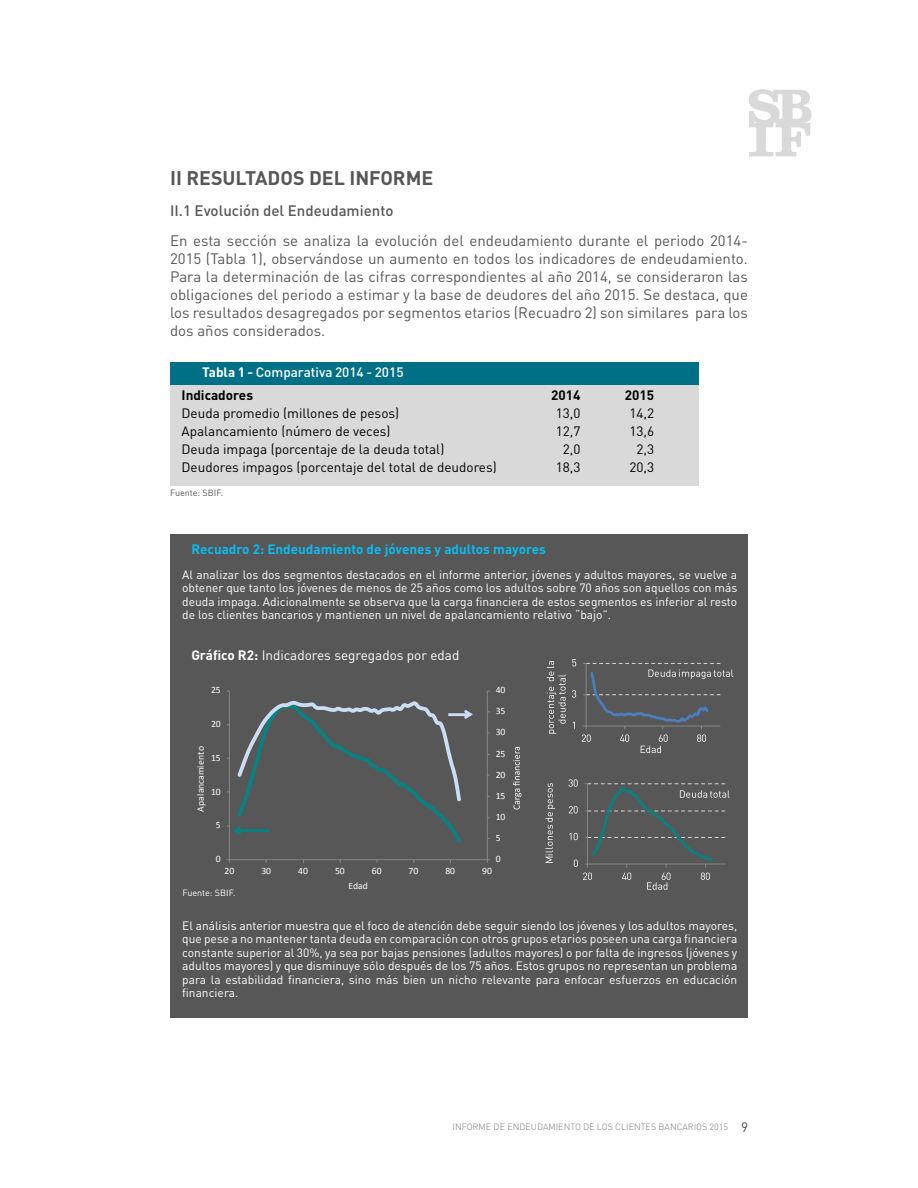
<style>
.page{position:relative;width:918px;height:1188px;background:#fff}
.page>*{position:absolute;margin:0;border:0;box-sizing:border-box;transform-origin:0 0}
.t1{font:700 19.5px "DIN Pro";color:#575756}
.t2{font:15px/18px "DIN Pro";color:#575756;text-align:justify}
.t3{font:500 15px "DIN Pro";color:#575756}
.t4{font:13.5px "DIN Pro";color:#000}
.t5{font:700 13.5px "DIN Pro";color:#0bbbef}
.t6{font:13.5px "DIN Pro";color:#fff}
.t7{font:500 13.5px "DIN Pro";color:#fff}
.t8{font:700 13.5px "DIN Pro";color:#000}
.t9{font:12px/13.5px "DIN Pro";color:#fff;text-align:justify}
.t10{font:9.75px/21.1px "Calibri";color:#fff;text-align:justify}
.t11{font:9.6px "Calibri";color:#fff}
.t12{font:300 9px "DIN Pro";color:#7c7b7b}
.t13{font:9px "DIN Pro";color:#575756}
.t14{font:9px "DIN Pro";color:#fff}
.s1{font-weight:700}
.s2{font-weight:400;font-size:13.5px;color:#4a4a49}
</style>
<div class="page">
<svg style="left:749px;top:89px;width:63px;height:67px"></svg>
<div style="left:170px;top:384px;width:529px;height:102px;background:#d9d9d9"></div>
<div style="left:170px;top:362px;width:529px;height:22px;background:#007087"></div>
<div style="left:170px;top:535px;width:578px;height:483px;background:#575757"></div>
<hr style="left:487px;top:691px;width:1px;height:169px;background:#868686">
<hr style="left:229px;top:691px;width:1px;height:169px;background:#868686">
<hr style="left:229px;top:859px;width:258px;height:1px;background:#868686">
<svg style="left:513px;top:747px;width:8px;height:63px"></svg>
<svg style="left:227px;top:701px;width:246px;height:142px"></svg>
<hr style="left:586px;top:663px;width:1px;height:63px;background:#868686">
<svg style="left:583px;top:663px;width:137px;height:1px"></svg>
<svg style="left:572px;top:690px;width:4px;height:8px"></svg>
<svg style="left:572px;top:659px;width:4px;height:7px"></svg>
<svg style="left:547px;top:661px;width:19px;height:73px"></svg>
<svg style="left:582px;top:670px;width:151px;height:83px"></svg>
<svg style="left:574px;top:860px;width:4px;height:7px"></svg>
<svg style="left:569px;top:833px;width:9px;height:7px"></svg>
<svg style="left:569px;top:806px;width:9px;height:7px"></svg>
<svg style="left:569px;top:779px;width:9px;height:8px"></svg>
<svg style="left:583px;top:873px;width:9px;height:7px"></svg>
<svg style="left:622px;top:873px;width:9px;height:7px"></svg>
<svg style="left:701px;top:873px;width:9px;height:7px"></svg>
<svg style="left:546px;top:783px;width:9px;height:80px"></svg>
<svg style="left:647px;top:873px;width:24px;height:17px"></svg>
<svg style="left:585px;top:783px;width:145px;height:84px"></svg>
<h1 class="t1" style="left:170px;top:165px;width:265px">II RESULTADOS DEL INFORME</h1>
<p class="t3" style="left:170px;top:200px;width:225px">II.1 Evolución del Endeudamiento</p>
<p class="t2" style="left:170px;top:231px;width:579px">En esta sección se analiza la evolución del endeudamiento durante el periodo 2014- 2015 (Tabla 1), observándose un aumento en todos los indicadores de endeudamiento.<br>Para la determinación de las cifras correspondientes al año 2014, se consideraron las obligaciones del periodo a estimar y la base de deudores del año 2015. Se destaca, que los resultados desagregados por segmentos etarios (Recuadro 2) son similares para los dos años considerados.</p>
<p class="t7" style="left:202px;top:363px;width:203px"><span class="s1">Tabla 1 -</span> Comparativa 2014 - 2015</p>
<p class="t8" style="left:182px;top:386px;width:73px">Indicadores</p>
<p class="t8" style="left:551px;top:386px;width:31px">2014</p>
<p class="t8" style="left:625px;top:386px;width:31px">2015</p>
<p class="t4" style="left:182px;top:404px;width:219px">Deuda promedio (millones de pesos)</p>
<p class="t4" style="left:556px;top:404px;width:26px">13,0</p>
<p class="t4" style="left:629px;top:404px;width:26px">14,2</p>
<p class="t4" style="left:182px;top:422px;width:211px">Apalancamiento (número de veces)</p>
<p class="t4" style="left:556px;top:422px;width:26px">12,7</p>
<p class="t4" style="left:629px;top:422px;width:26px">13,6</p>
<p class="t4" style="left:182px;top:440px;width:264px">Deuda impaga (porcentaje de la deuda total)</p>
<p class="t4" style="left:563px;top:440px;width:19px">2,0</p>
<p class="t4" style="left:636px;top:440px;width:19px">2,3</p>
<p class="t4" style="left:182px;top:458px;width:317px">Deudores impagos (porcentaje del total de deudores)</p>
<p class="t4" style="left:556px;top:458px;width:26px">18,3</p>
<p class="t4" style="left:629px;top:458px;width:26px">20,3</p>
<p class="t13" style="left:170px;top:487px;width:55px">Fuente: SBIF.</p>
<p class="t5" style="left:191px;top:540px;width:356px">Recuadro 2: Endeudamiento de jóvenes y adultos mayores</p>
<p class="t9" style="left:182px;top:567px;width:557px">Al analizar los dos segmentos destacados en el informe anterior, jóvenes y adultos mayores, se vuelve a obtener que tanto los jóvenes de menos de 25 años como los adultos sobre 70 años son aquellos con más deuda impaga. Adicionalmente se observa que la carga financiera de estos segmentos es inferior al resto de los clientes bancarios y mantienen un nivel de apalancamiento relativo “bajo”.</p>
<p class="t6" style="left:191px;top:646px;width:270px"><span class="s1">Gráfico R2:</span> Indicadores segregados por edad</p>
<p class="t10" style="left:211px;top:679px;width:11px">25</p>
<p class="t10" style="left:211px;top:713px;width:11px">20</p>
<p class="t11" style="left:195px;top:812px;width:67px;rotate:-90deg">Apalancamiento</p>
<p class="t10" style="left:211px;top:747px;width:11px">15</p>
<p class="t10" style="left:211px;top:781px;width:11px">10</p>
<p class="t10" style="left:216px;top:815px;width:6px">5</p>
<p class="t10" style="left:496px;top:679px;width:11px">40<br>35<br>30<br>25<br>20<br>15<br>10<br>5</p>
<p class="t10" style="left:216px;top:848px;width:6px">0</p>
<p class="t10" style="left:496px;top:848px;width:6px">0</p>
<p class="t10" style="left:225px;top:861px;width:11px">20</p>
<p class="t10" style="left:261px;top:861px;width:11px">30</p>
<p class="t10" style="left:298px;top:861px;width:11px">40</p>
<p class="t10" style="left:335px;top:861px;width:11px">50</p>
<p class="t10" style="left:372px;top:861px;width:11px">60</p>
<p class="t10" style="left:409px;top:861px;width:11px">70</p>
<p class="t10" style="left:445px;top:861px;width:11px">80</p>
<p class="t10" style="left:482px;top:861px;width:11px">90</p>
<p class="t14" style="left:182px;top:887px;width:55px">Fuente: SBIF.</p>
<p class="t10" style="left:349px;top:875px;width:21px">Edad</p>
<p class="t9" style="left:182px;top:918px;width:557px">El análisis anterior muestra que el foco de atención debe seguir siendo los jóvenes y los adultos mayores, que pese a no mantener tanta deuda en comparación con otros grupos etarios poseen una carga financiera constante superior al 30%, ya sea por bajas pensiones (adultos mayores) o por falta de ingresos (jóvenes y adultos mayores) y que disminuye sólo después de los 75 años. Estos grupos no representan un problema para la estabilidad financiera, sino más bien un nicho relevante para enfocar esfuerzos en educación financiera.</p>
<p class="t12" style="left:453px;top:1121px;width:297px">INFORME DE ENDEUDAMIENTO DE LOS CLIENTES BANCARIOS 2015 <span class="s2">9</span></p>
</div>
